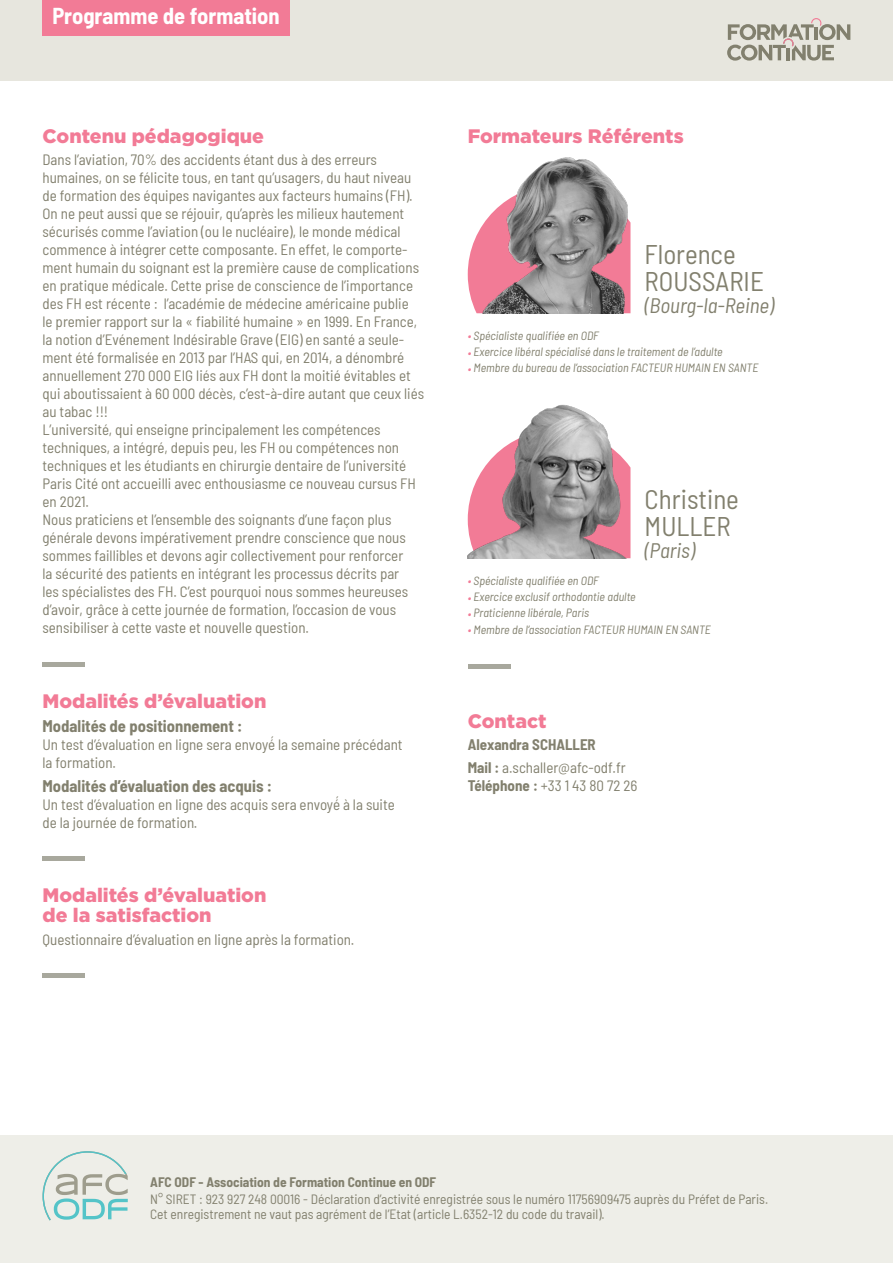
<style>
.page{position:relative;width:893px;height:1263px;background:#fff}
.page>*{position:absolute;margin:0;border:0;box-sizing:border-box;transform-origin:0 0}
.t1{font:semi-condensed 27px/27px "Barlow";color:#82806e}
.t2{font:700 semi-condensed 22.5px "Barlow";color:#fff}
.t3{font:italic semi-condensed 21px "Barlow";color:#82806e}
.t4{font:900 19.5px/20.2px "Gotham";color:#f27b96}
.t5{font:700 semi-condensed 16.5px "Barlow";color:#82806e}
.t6{font:semi-condensed 15px/18px "Barlow";color:#82806e}
.t7{font:700 semi-condensed 15px/22.2px "Barlow";color:#82806e}
.t8{font:semi-condensed 13.5px/15px "Barlow";color:#82806e}
.t9{font:700 semi-condensed 13.5px "Barlow";color:#82806e}
.t10{font:italic semi-condensed 12px "Barlow";color:#82806e}
.s1{color:#f27b96}
.s2{font-weight:400}
.s3{font-weight:700}
</style>
<div class="page">
<div style="left:0;top:0;width:893px;height:81px;background:#e7e6de"></div>
<div style="left:0;top:1135px;width:893px;height:128px;background:#eeeee8"></div>
<svg style="left:727px;top:18px;width:123px;height:43px"></svg>
<div style="left:43px;top:0;width:247px;height:35px;background:#f27b96"></div>
<svg style="left:43px;top:1151px;width:85px;height:69px"></svg>
<hr style="left:43px;top:662px;width:42px;height:4px;background:#a8a89d">
<div style="left:43px;top:856px;width:42px;height:5px;background:#a8a89d"></div>
<hr style="left:43px;top:973px;width:42px;height:4px;background:#a8a89d">
<img style="left:468px;top:157px;width:162px;height:156px">
<img style="left:468px;top:404px;width:162px;height:154px">
<div style="left:468px;top:664px;width:42px;height:5px;background:#a8a89d"></div>
<h2 class="t2" style="left:52px;top:0;width:229px">Programme de formation</h2>
<h3 class="t4" style="left:43px;top:126px;width:223px">Contenu pédagogique</h3>
<p class="t6" style="left:43px;top:150px;width:383px">Dans l’aviation, 70% des accidents étant dus à des erreurs humaines, on se félicite tous, en tant qu’usagers, du haut niveau de formation des équipes navigantes aux facteurs humains (FH).<br>On ne peut aussi que se réjouir, qu’après les milieux hautement sécurisés comme l’aviation (ou le nucléaire), le monde médical commence à intégrer cette composante. En effet, le comporte&shy;ment humain du soignant est la première cause de complications en pratique médicale. Cette prise de conscience de l’importance des FH est récente : l’académie de médecine américaine publie<br>le premier rapport sur la « fiabilité humaine » en 1999. En France, la notion d’Evénement Indésirable Grave (EIG) en santé a seule&shy;ment été formalisée en 2013 par l’HAS qui, en 2014, a dénombré annuellement 270 000 EIG liés aux FH dont la moitié évitables et qui aboutissaient à 60 000 décès, c’est-à-dire autant que ceux liés au tabac !!!<br>L’université, qui enseigne principalement les compétences techniques, a intégré, depuis peu, les FH ou compétences non techniques et les étudiants en chirurgie dentaire de l’université Paris Cité ont accueilli avec enthousiasme ce nouveau cursus FH en 2021.<br>Nous praticiens et l’ensemble des soignants d’une façon plus générale devons impérativement prendre conscience que nous sommes faillibles et devons agir collectivement pour renforcer<br>la sécurité des patients en intégrant les processus décrits par<br>les spécialistes des FH. C’est pourquoi nous sommes heureuses d’avoir, grâce à cette journée de formation, l’occasion de vous sensibiliser à cette vaste et nouvelle question.</p>
<h3 class="t4" style="left:43px;top:690px;width:225px">Modalités d’évaluation</h3>
<p class="t5" style="left:43px;top:714px;width:202px">Modalités de positionnement :</p>
<p class="t6" style="left:43px;top:734px;width:362px">Un test d’évaluation en ligne sera envoyé́ la semaine précédant la formation.</p>
<p class="t5" style="left:43px;top:774px;width:231px">Modalités d’évaluation des acquis :</p>
<p class="t6" style="left:43px;top:794px;width:354px">Un test d’évaluation en ligne des acquis sera envoyé́ à la suite de la journée de formation.</p>
<h3 class="t4" style="left:43px;top:885px;width:225px">Modalités d’évaluation de la satisfaction</h3>
<p class="t6" style="left:43px;top:929px;width:313px">Questionnaire d’évaluation en ligne après la formation.</p>
<h3 class="t4" style="left:468px;top:126px;width:217px">Formateurs Référents</h3>
<h1 class="t1" style="left:645px;top:239px;width:121px">Florence<br>ROUSSARIE</h1>
<h3 class="t3" style="left:645px;top:291px;width:131px">(Bourg-la-Reine)</h3>
<p class="t10" style="left:468px;top:327px;width:133px"><span class="s1">•</span> Spécialiste qualifiée en ODF</p>
<p class="t10" style="left:468px;top:343px;width:256px"><span class="s1">•</span> Exercice libéral spécialisé dans le traitement de l’adulte</p>
<p class="t10" style="left:468px;top:359px;width:292px"><span class="s1">•</span> Membre du bureau de l’association FACTEUR HUMAIN EN SANTE</p>
<h1 class="t1" style="left:645px;top:483px;width:96px">Christine<br>MULLER</h1>
<h3 class="t3" style="left:645px;top:536px;width:52px">(Paris)</h3>
<p class="t10" style="left:468px;top:572px;width:133px"><span class="s1">•</span> Spécialiste qualifiée en ODF</p>
<p class="t10" style="left:468px;top:588px;width:169px"><span class="s1">•</span> Exercice exclusif orthodontie adulte</p>
<p class="t10" style="left:468px;top:604px;width:123px"><span class="s1">•</span> Praticienne libérale, Paris</p>
<p class="t10" style="left:468px;top:621px;width:245px"><span class="s1">•</span> Membre de l’association FACTEUR HUMAIN EN SANTE</p>
<h3 class="t4" style="left:468px;top:711px;width:80px">Contact</h3>
<p class="t7" style="left:468px;top:733px;width:159px">Alexandra SCHALLER<br>Mail : <span class="s2">a.schaller@afc-odf.fr</span></p>
<p class="t6" style="left:468px;top:775px;width:171px"><span class="s3">Téléphone :</span> +33 1 43 80 72 26</p>
<p class="t9" style="left:150px;top:1172px;width:287px">AFC ODF - Association de Formation Continue en ODF</p>
<p class="t8" style="left:150px;top:1191px;width:619px">N° SIRET : 923 927 248 00016 - Déclaration d’activité enregistrée sous le numéro 11756909475 auprès du Préfet de Paris.<br>Cet enregistrement ne vaut pas agrément de l’Etat (article L.6352-12 du code du travail).</p>
</div>
